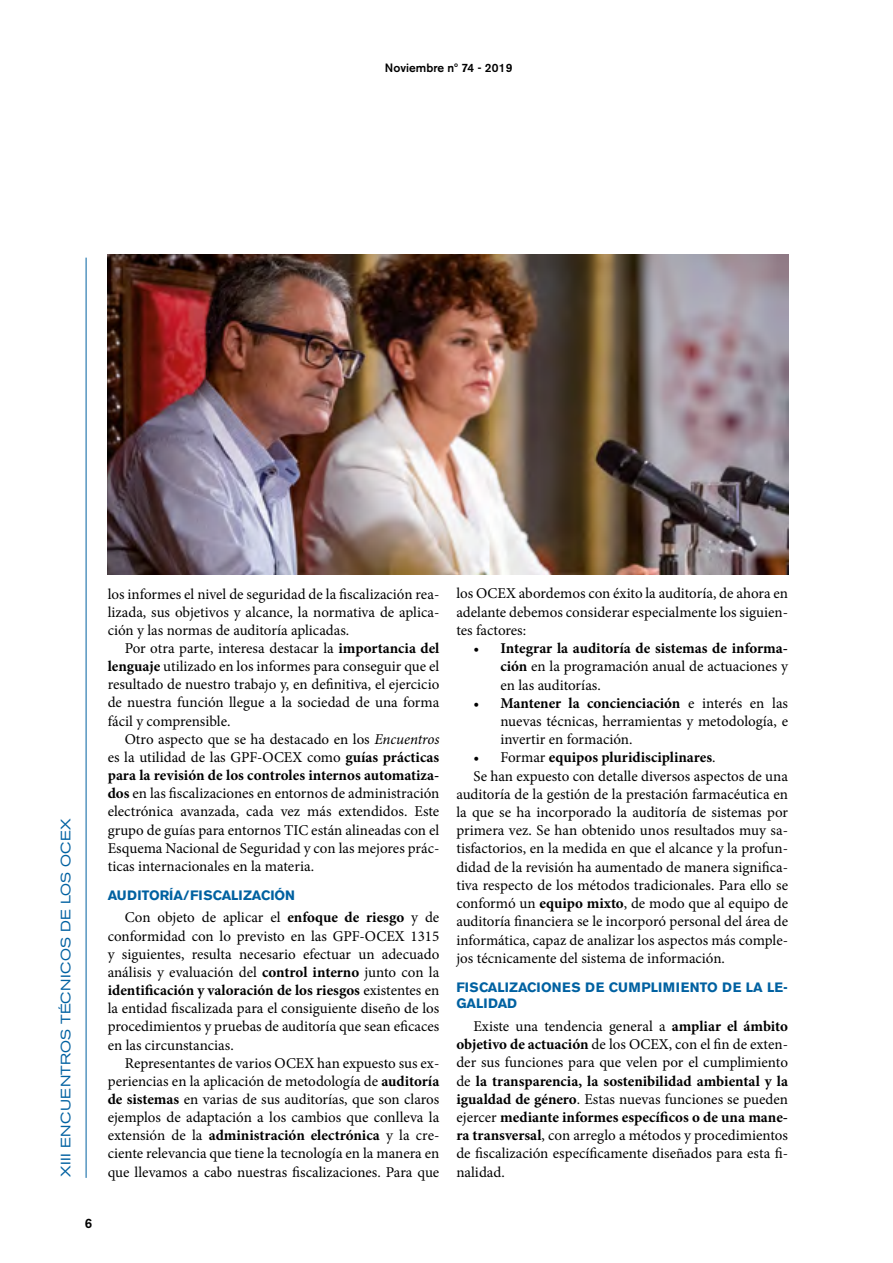
<style>
.page{position:relative;width:893px;height:1263px;background:#fff}
.page>*{position:absolute;margin:0;border:0;box-sizing:border-box;transform-origin:0 0}
.t1{font:15px/18.1px "Minion Pro";color:#000;text-align:justify}
.t2{font:700 15px "Minion Pro";color:#000}
.t3{font:700 13.5px/16.4px "Akzidenz Grotesk BE";color:#0061a1}
.t4{font:expanded 13.5px "Akzidenz Grotesk BE";letter-spacing:.02em;color:#0061a1}
.t5{font:500 13.5px "Akzidenz Grotesk BE";color:#000}
.t6{font:500 12px "Akzidenz Grotesk BE";color:#000}
.s1{font-weight:700}
.s2{font-style:italic}
.s3{font-weight:400}
</style>
<div class="page">
<hr style="left:86px;top:258px;width:1px;height:920px;background:#0061a1">
<img style="left:108px;top:254px;width:680px;height:321px">
<p class="t6" style="left:385px;top:61px;width:129px">Noviembre nº 74 - 2019</p>
<p class="t4" style="left:58px;top:1177px;width:360px;rotate:-90deg">XIII ENCUENTROS TÉCNICOS DE LOS OCEX</p>
<p class="t5" style="left:85px;top:1215px;width:9px">6</p>
<p class="t1" style="left:108px;top:585px;width:333px">los informes el nivel de seguridad de la fiscalización rea&shy;lizada, sus objetivos y alcance, la normativa de aplica&shy;ción y las normas de auditoría aplicadas.</p>
<p class="t1" style="left:108px;top:639px;width:333px;text-indent:17px">Por otra parte, interesa destacar la <span class="s1">importancia del lenguaje</span> utilizado en los informes para conseguir que el resultado de nuestro trabajo y, en definitiva, el ejercicio de nuestra función llegue a la sociedad de una forma fácil y comprensible.</p>
<p class="t1" style="left:108px;top:730px;width:333px;text-indent:17px">Otro aspecto que se ha destacado en los <span class="s2">Encuentros </span>es la utilidad de las GPF-OCEX como <span class="s1">guías prácticas para la revisión de los controles internos automatiza&shy;dos</span> en las fiscalizaciones en entornos de administración electrónica avanzada, cada vez más extendidos. Este grupo de guías para entornos TIC están alineadas con el Esquema Nacional de Seguridad y con las mejores prác&shy;ticas internacionales en la materia.</p>
<p class="t3" style="left:108px;top:887px;width:189px">AUDITORÍA/FISCALIZACIÓN</p>
<p class="t1" style="left:108px;top:909px;width:333px;text-indent:17px">Con objeto de aplicar el <span class="s1">enfoque de riesgo</span> y de conformidad con lo previsto en las GPF-OCEX 1315 y siguientes, resulta necesario efectuar un adecuado análisis y evaluación del <span class="s1">control interno</span> junto con la <span class="s1">identificación y valoración de los riesgos</span> existentes en la entidad fiscalizada para el consiguiente diseño de los procedimientos y pruebas de auditoría que sean eficaces en las circunstancias.</p>
<p class="t1" style="left:108px;top:1054px;width:333px;text-indent:17px">Representantes de varios OCEX han expuesto sus ex&shy;periencias en la aplicación de metodología de <span class="s1">auditoría de sistemas</span> en varias de sus auditorías, que son claros ejemplos de adaptación a los cambios que conlleva la extensión de la <span class="s1">administración electrónica</span> y la cre&shy;ciente relevancia que tiene la tecnología en la manera en que llevamos a cabo nuestras fiscalizaciones. Para que</p>
<p class="t1" style="left:456px;top:585px;width:333px">los OCEX abordemos con éxito la auditoría, de ahora en adelante debemos considerar especialmente los siguien&shy;tes factores:</p>
<p class="t1" style="left:500px;top:639px;width:289px;text-indent:-27px">• <span class="s1">Integrar la auditoría de sistemas de informa&shy;ción</span> en la programación anual de actuaciones y en las auditorías.</p>
<p class="t1" style="left:500px;top:694px;width:289px;text-indent:-27px">• <span class="s1">Mantener la concienciación</span> e interés en las nuevas técnicas, herramientas y metodología, e invertir en formación.</p>
<p class="t2" style="left:473px;top:747px;width:244px"><span class="s3">• Formar</span> equipos pluridisciplinares<span class="s3">.</span></p>
<p class="t1" style="left:473px;top:767px;width:316px">Se han expuesto con detalle diversos aspectos de una</p>
<p class="t1" style="left:456px;top:785px;width:333px">auditoría de la gestión de la prestación farmacéutica en</p>
<p class="t1" style="left:456px;top:803px;width:333px">la que se ha incorporado la auditoría de sistemas por</p>
<p class="t1" style="left:456px;top:821px;width:333px">primera vez. Se han obtenido unos resultados muy sa-</p>
<p class="t1" style="left:456px;top:840px;width:333px">tisfactorios, en la medida en que el alcance y la profun-</p>
<p class="t1" style="left:456px;top:858px;width:333px">didad de la revisión ha aumentado de manera significa-</p>
<p class="t1" style="left:456px;top:876px;width:333px">tiva respecto de los métodos tradicionales. Para ello se</p>
<p class="t1" style="left:456px;top:894px;width:333px">conformó un <span class="s1">equipo mixto</span>, de modo que al equipo de</p>
<p class="t1" style="left:456px;top:912px;width:333px">auditoría financiera se le incorporó personal del área de</p>
<p class="t1" style="left:456px;top:931px;width:333px">informática, capaz de analizar los aspectos más comple-</p>
<p class="t1" style="left:456px;top:949px;width:270px">jos técnicamente del sistema de información.</p>
<p class="t3" style="left:456px;top:979px;width:333px">FISCALIZACIONES DE CUMPLIMIENTO DE LA LE-<br>GALIDAD</p>
<p class="t1" style="left:456px;top:1017px;width:333px;text-indent:17px">Existe una tendencia general a <span class="s1">ampliar el ámbito objetivo de actuación</span> de los OCEX, con el fin de exten&shy;der sus funciones para que velen por el cumplimiento de <span class="s1">la transparencia, la sostenibilidad ambiental y la igualdad de género</span>. Estas nuevas funciones se pueden ejercer <span class="s1">mediante informes específicos o de una mane&shy;ra transversal</span>, con arreglo a métodos y procedimientos de fiscalización específicamente diseñados para esta fi&shy;nalidad.</p>
</div>
